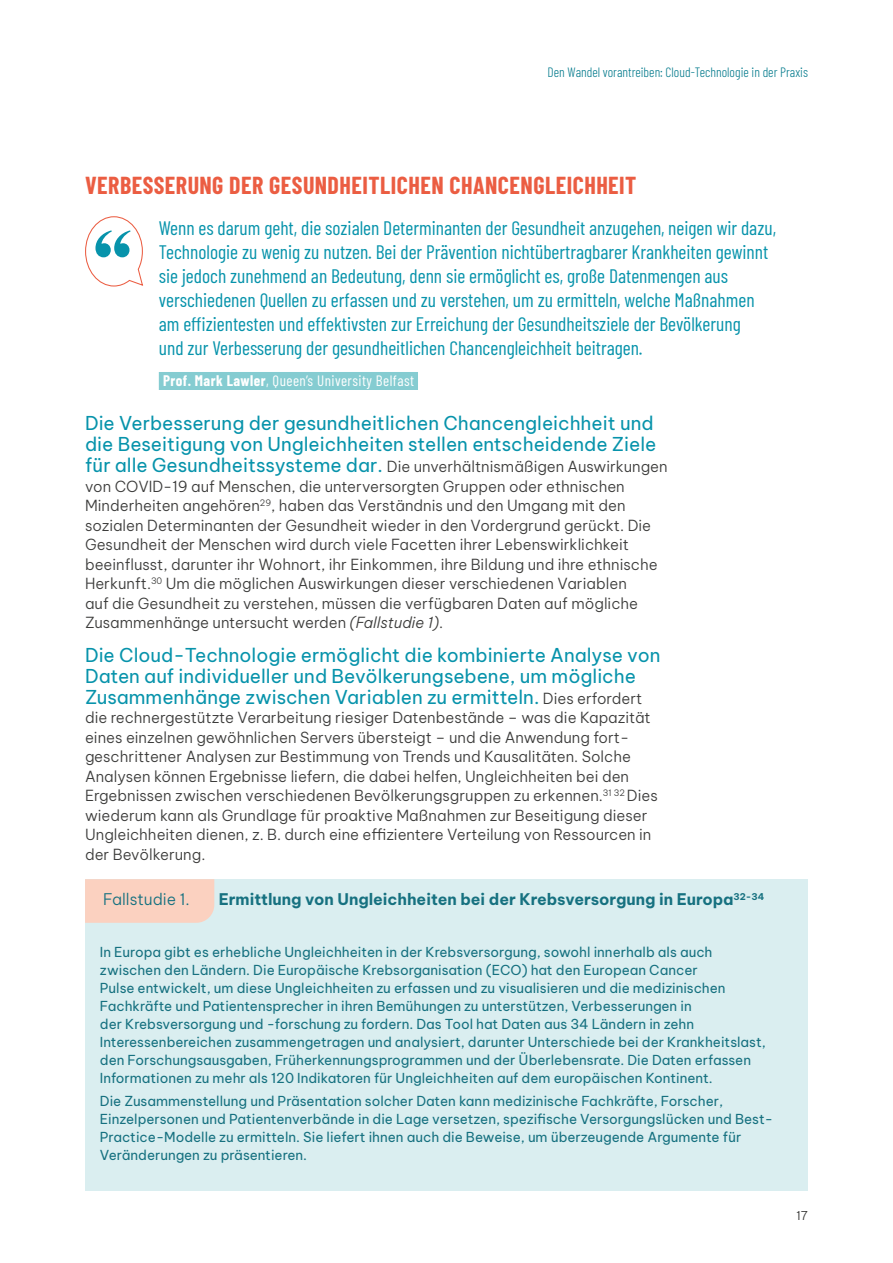
<style>
.page{position:relative;width:893px;height:1263px;background:#fff}
.page>*{position:absolute;margin:0;border:0;box-sizing:border-box;transform-origin:0 0}
.t1{font:700 24px "Barlow Condensed";letter-spacing:.02em;color:#eb5d42}
.t2{font:19.5px/24px "Barlow Condensed";color:#0793ab}
.t3{font:18.75px/21px "Be Vietnam Pro";color:#0793ab}
.t4{font:700 15.75px "Be Vietnam Pro";color:#167180}
.t5{font:300 15.75px "Be Vietnam Pro";color:#167180}
.t6{font:300 15px/19.5px "Be Vietnam Pro";color:#3c3c3b}
.t7{font:15px "Barlow Condensed";letter-spacing:.03em;color:#fff}
.t8{font:13.5px/18px "Be Vietnam Pro";color:#167180}
.t9{font:300 13.5px "Barlow Condensed";color:#00798b}
.t10{font:300 12px "Be Vietnam Pro";color:#333332}
.s1{font-weight:700}
.s2{font-weight:400;font-size:18.75px;color:#0793ab}
.s3{font-style:italic}
.s4{font-weight:300;font-size:15px;color:#3c3c3b}
</style>
<div class="page">
<div style="left:159px;top:372px;width:259px;height:18px;background:#85ccd1"></div>
<svg style="left:85px;top:216px;width:58px;height:71px"></svg>
<div style="left:85px;top:879px;width:723px;height:311px;background:#daeef0"></div>
<div style="left:85px;top:879px;width:129px;height:44px;background:#fbd1c0"></div>
<p class="t9" style="left:548px;top:63px;width:262px">Den Wandel vorantreiben: Cloud-Technologie in der Praxis</p>
<h1 class="t1" style="left:85px;top:168px;width:553px">VERBESSERUNG DER GESUNDHEITLICHEN CHANCENGLEICHHEIT</h1>
<p class="t2" style="left:159px;top:214px;width:619px">Wenn es darum geht, die sozialen Determinanten der Gesundheit anzugehen, neigen wir dazu, Technologie zu wenig zu nutzen. Bei der Prävention nichtübertragbarer Krankheiten gewinnt sie jedoch zunehmend an Bedeutung, denn sie ermöglicht es, große Datenmengen aus verschiedenen Quellen zu erfassen und zu verstehen, um zu ermitteln, welche Maßnahmen am effizientesten und effektivsten zur Erreichung der Gesundheitsziele der Bevölkerung<br>und zur Verbesserung der gesundheitlichen Chancengleichheit beitragen.</p>
<p class="t7" style="left:163px;top:370px;width:253px"><span class="s1">Prof. Mark Lawler</span>, Queen’s University Belfast</p>
<p class="t3" style="left:85px;top:411px;width:573px">Die Verbesserung der gesundheitlichen Chancengleichheit und die Beseitigung von Ungleichheiten stellen entscheidende Ziele</p>
<p class="t6" style="left:85px;top:456px;width:584px"><span class="s2">für alle Gesundheitssysteme dar.</span> Die unverhältnismäßigen Auswirkungen von COVID-19 auf Menschen, die unterversorgten Gruppen oder ethnischen Minderheiten angehören<sup>29</sup>, haben das Verständnis und den Umgang mit den sozialen Determinanten der Gesundheit wieder in den Vordergrund gerückt. Die Gesundheit der Menschen wird durch viele Facetten ihrer Lebenswirklichkeit beeinflusst, darunter ihr Wohnort, ihr Einkommen, ihre Bildung und ihre ethnische Herkunft.<sup>30</sup> Um die möglichen Auswirkungen dieser verschiedenen Variablen<br>auf die Gesundheit zu verstehen, müssen die verfügbaren Daten auf mögliche Zusammenhänge untersucht werden <span class="s3">(Fallstudie 1)</span>.</p>
<p class="t3" style="left:85px;top:643px;width:577px">Die Cloud-Technologie ermöglicht die kombinierte Analyse von<br>Daten auf individueller und Bevölkerungsebene, um mögliche<br>Zusammenhänge zwischen Variablen zu ermitteln. <span class="s4">Dies erfordert</span></p>
<p class="t6" style="left:85px;top:707px;width:574px">die rechnergestützte Verarbeitung riesiger Datenbestände – was die Kapazität eines einzelnen gewöhnlichen Servers übersteigt – und die Anwendung fort&shy;geschrittener Analysen zur Bestimmung von Trends und Kausalitäten. Solche Analysen können Ergebnisse liefern, die dabei helfen, Ungleichheiten bei den Ergebnissen zwischen verschiedenen Bevölkerungsgruppen zu erkennen.<sup>31</sup> <sup>32</sup> Dies wiederum kann als Grundlage für proaktive Maßnahmen zur Beseitigung dieser Ungleichheiten dienen, z. B. durch eine effizientere Verteilung von Ressourcen in der Bevölkerung.</p>
<p class="t5" style="left:103px;top:886px;width:88px">Fallstudie 1.</p>
<p class="t4" style="left:219px;top:886px;width:547px">Ermittlung von Ungleichheiten bei der Krebsversorgung in Europa<sup>32-34</sup></p>
<p class="t8" style="left:100px;top:942px;width:667px">In Europa gibt es erhebliche Ungleichheiten in der Krebsversorgung, sowohl innerhalb als auch zwischen den Ländern. Die Europäische Krebsorganisation (ECO) hat den European Cancer<br>Pulse entwickelt, um diese Ungleichheiten zu erfassen und zu visualisieren und die medizinischen Fachkräfte und Patientensprecher in ihren Bemühungen zu unterstützen, Verbesserungen in<br>der Krebsversorgung und -forschung zu fordern. Das Tool hat Daten aus 34 Ländern in zehn Interessenbereichen zusammengetragen und analysiert, darunter Unterschiede bei der Krankheitslast, den Forschungsausgaben, Früherkennungsprogrammen und der Überlebensrate. Die Daten erfassen Informationen zu mehr als 120 Indikatoren für Ungleichheiten auf dem europäischen Kontinent.</p>
<p class="t8" style="left:100px;top:1090px;width:675px">Die Zusammenstellung und Präsentation solcher Daten kann medizinische Fachkräfte, Forscher, Einzelpersonen und Patientenverbände in die Lage versetzen, spezifische Versorgungslücken und Best-Practice-Modelle zu ermitteln. Sie liefert ihnen auch die Beweise, um überzeugende Argumente für Veränderungen zu präsentieren.</p>
<p class="t10" style="left:796px;top:1206px;width:13px">17</p>
</div>
